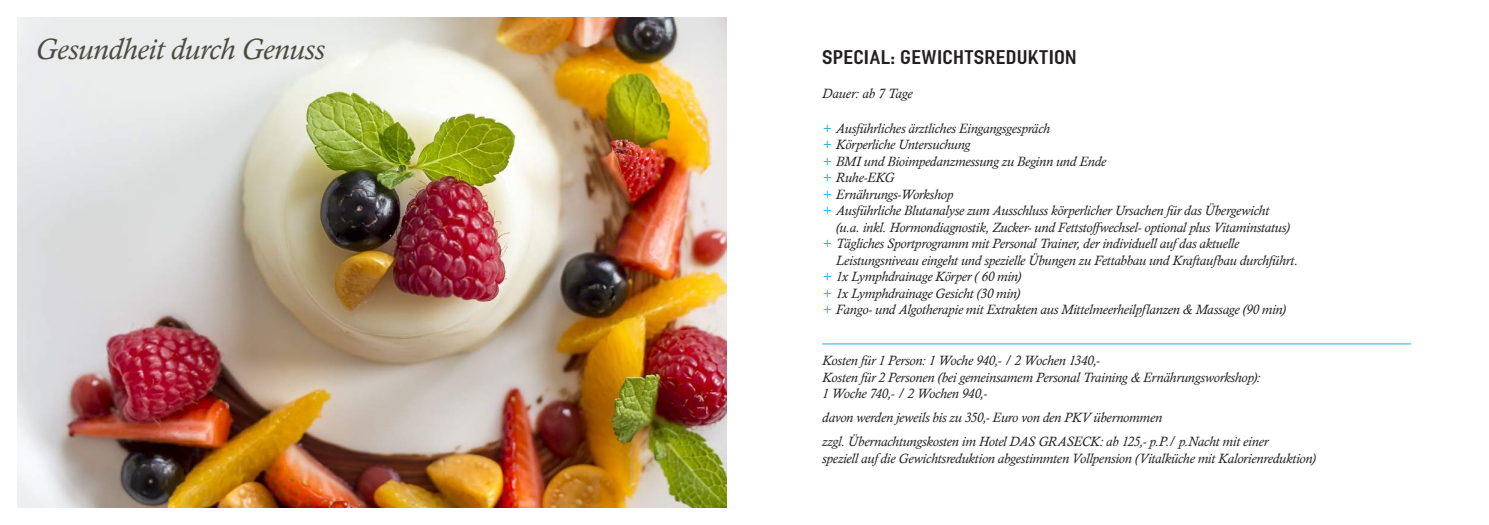
<style>
.page{position:relative;width:1489px;height:525px;background:#fff}
.page>*{position:absolute;margin:0;border:0;box-sizing:border-box;transform-origin:0 0}
.t1{font:italic 30px "Calisto";letter-spacing:-.005em;color:#4c4a3f}
.t2{font:20px "Ordinar Std";letter-spacing:.005em;color:#231f20}
.t3{font:italic 13.75px/16.5px "Calisto";letter-spacing:-.01em;color:#231f20}
.s1{color:#24aae1}
</style>
<div class="page">
<img style="left:18px;top:17px;width:708px;height:489px">
<hr style="left:822px;top:343px;width:589px;height:1px;background:#24aae1">
<h1 class="t1" style="left:35px;top:32px;width:290px">Gesundheit durch Genuss</h1>
<h2 class="t2" style="left:822px;top:44px;width:256px">SPECIAL: GEWICHTSREDUKTION</h2>
<p class="t3" style="left:822px;top:85px;width:92px">Dauer: ab 7 Tage</p>
<p class="t3" style="left:822px;top:120px;width:229px"><span class="s1">+</span> Ausführliches ärztliches Eingangsgespräch</p>
<p class="t3" style="left:822px;top:136px;width:150px"><span class="s1">+</span> Körperliche Untersuchung</p>
<p class="t3" style="left:822px;top:153px;width:285px"><span class="s1">+</span> BMI und Bioimpedanzmessung zu Beginn und Ende</p>
<p class="t3" style="left:822px;top:169px;width:74px"><span class="s1">+</span> Ruhe-EKG</p>
<p class="t3" style="left:822px;top:186px;width:132px"><span class="s1">+</span> Ernährungs-Workshop</p>
<p class="t3" style="left:822px;top:202px;width:448px"><span class="s1">+</span> Ausführliche Blutanalyse zum Ausschluss körperlicher Ursachen für das Übergewicht</p>
<p class="t3" style="left:836px;top:219px;width:455px">(u.a. inkl. Hormondiagnostik, Zucker- und Fettstoffwechsel- optional plus Vitaminstatus)</p>
<p class="t3" style="left:822px;top:235px;width:418px"><span class="s1">+</span> Tägliches Sportprogramm mit Personal Trainer, der individuell auf das aktuelle</p>
<p class="t3" style="left:836px;top:252px;width:463px">Leistungsniveau eingeht und spezielle Übungen zu Fettabbau und Kraftaufbau durchführt.</p>
<p class="t3" style="left:822px;top:268px;width:200px"><span class="s1">+</span> 1x Lymphdrainage Körper ( 60 min)</p>
<p class="t3" style="left:822px;top:285px;width:199px"><span class="s1">+</span> 1x Lymphdrainage Gesicht (30 min)</p>
<p class="t3" style="left:822px;top:301px;width:465px"><span class="s1">+</span> Fango- und Algotherapie mit Extrakten aus Mittelmeerheilpflanzen &amp; Massage (90 min)</p>
<p class="t3" style="left:822px;top:352px;width:439px">Kosten für 1 Person: 1 Woche 940,- / 2 Wochen 1340,-<br>Kosten für 2 Personen (bei gemeinsamem Personal Training &amp; Ernährungsworkshop):<br>1 Woche 740,- / 2 Wochen 940,-</p>
<p class="t3" style="left:822px;top:405px;width:447px;line-height:24px">davon werden jeweils bis zu 350,- Euro von den PKV übernommen<br>zzgl. Übernachtungskosten im Hotel DAS GRASECK: ab 125,- p.P./ p.Nacht mit einer</p>
<p class="t3" style="left:822px;top:449px;width:495px">speziell auf die Gewichtsreduktion abgestimmten Vollpension (Vitalküche mit Kalorienreduktion)</p>
</div>
